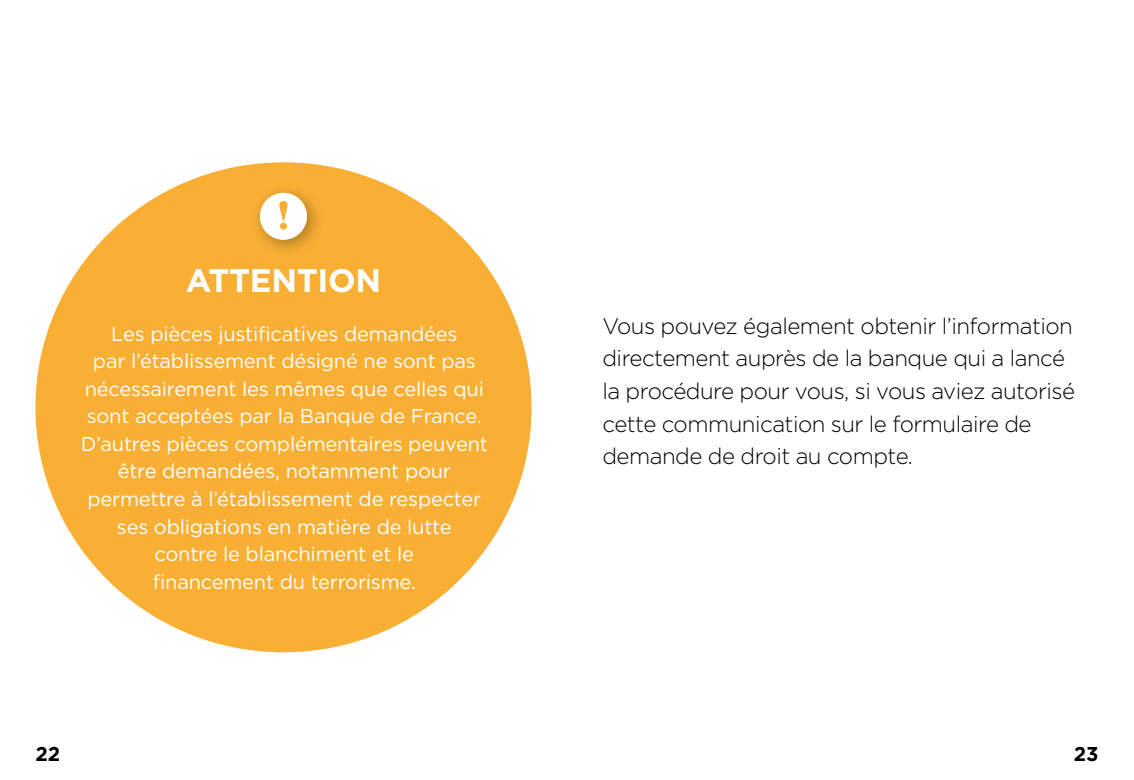
<style>
.page{position:relative;width:1134px;height:780px;background:#fff}
.page>*{position:absolute;margin:0;border:0;box-sizing:border-box;transform-origin:0 0}
.H3_-_Attention{font:700 32.5px "Gotham";letter-spacing:-.01em;color:#fff}
.Texte{font:300 22.5px/32.5px "Gotham";letter-spacing:-.02em;color:#000}
.Texte_attention{font:20px/27.5px "Gotham";letter-spacing:-.01em;color:#fff;text-align:center}
.t1{font:700 20px "Gotham";color:#000}
</style>
<div class="page">
<div style="left:35px;top:162px;width:496px;height:490px;background:#f8af34;border-radius:50%"></div>
<div style="left:250px;top:183px;width:75px;height:75px;background:#000;opacity:.3"></div>
<div style="left:260px;top:193px;width:47px;height:47px;background:#fff;border-radius:50%"></div>
<svg style="left:279px;top:201px;width:9px;height:29px"></svg>
<h3 class="H3_-_Attention" style="left:186px;top:258px;width:197px">ATTENTION</h3>
<p class="Texte_attention" style="left:81px;top:319px;width:409px">Les pièces justificatives demandées<br>par l’établissement désigné ne sont pas nécessairement les mêmes que celles qui sont acceptées par la Banque de France.<br>D’autres pièces complémentaires peuvent être demandées, notamment pour permettre à l’établissement de respecter ses obligations en matière de lutte<br>contre le blanchiment et le<br>financement du terrorisme.</p>
<p class="Texte" style="left:602px;top:309px;width:474px">Vous pouvez également obtenir l’information directement auprès de la banque qui a lancé la procédure pour vous, si vous aviez autorisé cette communication sur le formulaire de demande de droit au compte.</p>
<p class="t1" style="left:35px;top:740px;width:26px">22</p>
<p class="t1" style="left:1074px;top:740px;width:26px">23</p>
</div>
